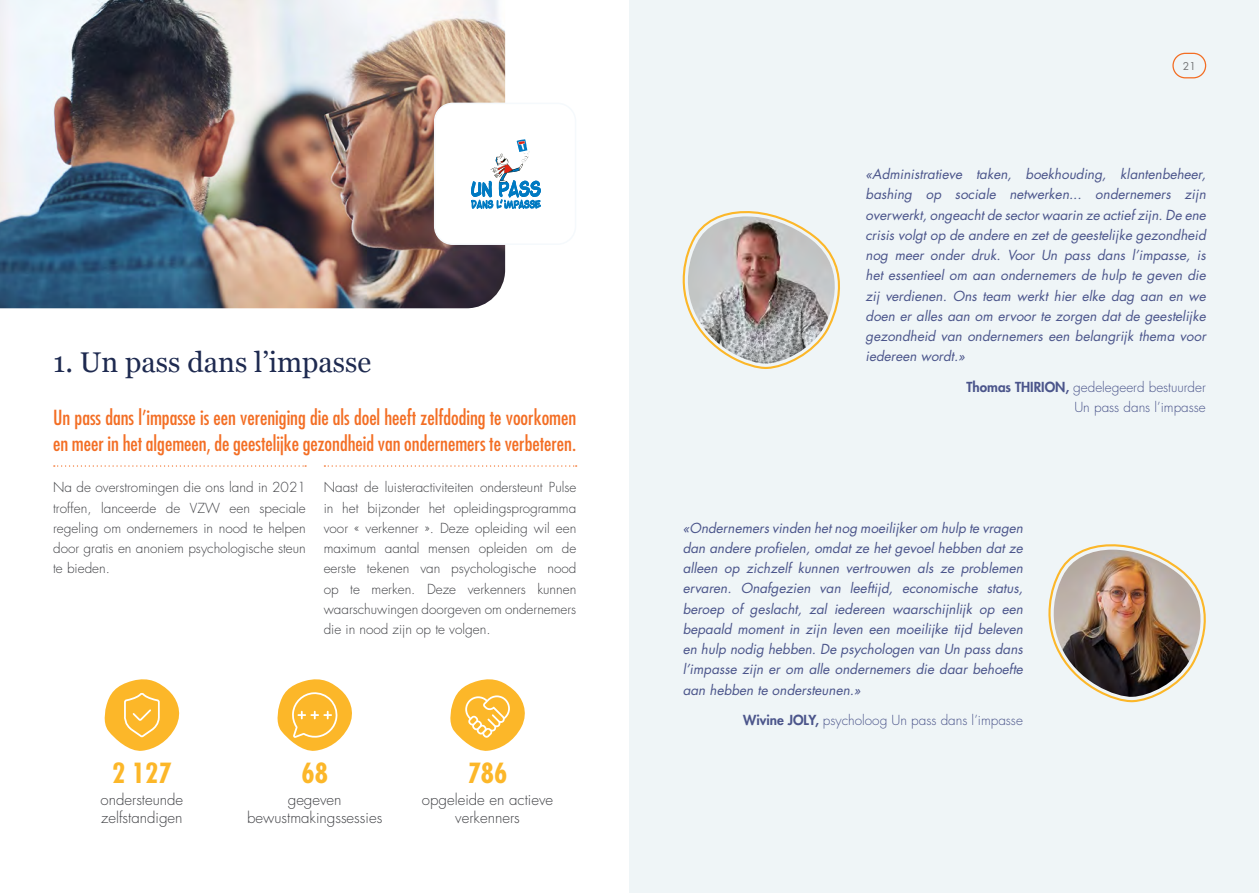
<style>
.page{position:relative;width:1259px;height:893px;background:#fff}
.page>*{position:absolute;margin:0;border:0;box-sizing:border-box;transform-origin:0 0}
.Sous-Titre_2{font:28.5px "Georgia";color:#1e2a50}
.t1{font:700 condensed 27px "Futura Std";color:#fcb729}
.Sous-Titre_1{font:condensed 20.25px/25.5px "Futura Std";color:#f36e24}
.t2{font:300 15px/18px "Futura Std";color:#404145}
.Citation{font:italic 13.5px/20.2px "Futura Std";color:#4b558b;text-align:justify}
.Texte{font:300 13.5px/20.2px "Futura Std";color:#404145;text-align:justify}
.t3{font:300 13.5px "Futura Std";color:#4b558b}
.t4{font:10.5px "Futura Std";color:#747678}
.s1{font-weight:800}
</style>
<div class="page">
<div style="left:629px;top:0;width:630px;height:893px;background:#eff5f7"></div>
<div style="left:1172px;top:53px;width:34px;height:25px;border:1px solid #f36e24;border-radius:12px"></div>
<img style="left:0;top:0;width:505px;height:308px">
<svg style="left:104px;top:679px;width:76px;height:72px"></svg>
<svg style="left:450px;top:679px;width:75px;height:72px"></svg>
<svg style="left:277px;top:679px;width:75px;height:72px"></svg>
<div style="left:435px;top:103px;width:140px;height:141px;background:#fff;border-radius:18px"></div>
<div style="left:434px;top:103px;width:142px;height:142px;border:2px solid #f5f9fc;border-radius:18px"></div>
<svg style="left:471px;top:139px;width:70px;height:69px"></svg>
<svg style="left:54px;top:465px;width:252px;height:2px"></svg>
<svg style="left:324px;top:465px;width:253px;height:2px"></svg>
<svg style="left:682px;top:211px;width:158px;height:158px"></svg>
<img style="left:686px;top:216px;width:150px;height:148px">
<svg style="left:1048px;top:544px;width:158px;height:158px"></svg>
<img style="left:1052px;top:550px;width:150px;height:148px">
<p class="Sous-Titre_2" style="left:53px;top:341px;width:320px">1. Un pass dans l’impasse</p>
<p class="Sous-Titre_1" style="left:53px;top:405px;width:525px">Un pass dans l’impasse is een vereniging die als doel heeft zelfdoding te voorkomen en meer in het algemeen, de geestelijke gezondheid van ondernemers te verbeteren.</p>
<p class="Texte" style="left:53px;top:478px;width:254px">Na de overstromingen die ons land in 2021 troffen, lanceerde de VZW een speciale regeling om ondernemers in nood te helpen door gratis en anoniem psychologische steun te bieden.</p>
<p class="Texte" style="left:324px;top:478px;width:254px">Naast de luisteractiviteiten ondersteunt Pulse in het bijzonder het opleidingsprogramma voor « verkenner ». Deze opleiding wil een maximum aantal mensen opleiden om de eerste tekenen van psychologische nood op te merken. Deze verkenners kunnen waarschuwingen doorgeven om ondernemers die in nood zijn op te volgen.</p>
<p class="t1" style="left:112px;top:757px;width:61px">2 127</p>
<p class="t2" style="left:101px;top:791px;width:84px">ondersteunde zelfstandigen</p>
<p class="t1" style="left:301px;top:757px;width:28px">68</p>
<p class="t1" style="left:468px;top:757px;width:41px">786</p>
<p class="t2" style="left:288px;top:791px;width:55px">gegeven</p>
<p class="t2" style="left:247px;top:809px;width:137px">bewustmakingssessies</p>
<p class="t2" style="left:422px;top:791px;width:133px;text-align:center">opgeleide en actieve verkenners</p>
<p class="t4" style="left:1182px;top:59px;width:14px">21</p>
<p class="Citation" style="left:865px;top:164px;width:342px">«Administratieve taken, boekhouding, klantenbeheer, bashing op sociale netwerken... ondernemers zijn overwerkt, ongeacht de sector waarin ze actief zijn. De ene crisis volgt op de andere en zet de geestelijke gezondheid nog meer onder druk. Voor Un pass dans l’impasse, is het essentieel om aan ondernemers de hulp te geven die zij verdienen. Ons team werkt hier elke dag aan en we doen er alles aan om ervoor te zorgen dat de geestelijke gezondheid van ondernemers een belangrijk thema voor iedereen wordt.»</p>
<p class="t3" style="left:966px;top:379px;width:241px"><span class="s1">Thomas THIRION,</span> gedelegeerd bestuurder</p>
<p class="t3" style="left:1074px;top:399px;width:133px">Un pass dans l’impasse</p>
<p class="Citation" style="left:682px;top:518px;width:342px">«Ondernemers vinden het nog moeilijker om hulp te vragen dan andere profielen, omdat ze het gevoel hebben dat ze alleen op zichzelf kunnen vertrouwen als ze problemen ervaren. Onafgezien van leeftijd, economische status, beroep of geslacht, zal iedereen waarschijnlijk op een bepaald moment in zijn leven een moeilijke tijd beleven en hulp nodig hebben. De psychologen van Un pass dans</p>
<p class="Citation" style="left:682px;top:659px;width:342px">l’impasse zijn er om alle ondernemers die daar behoefte aan hebben te ondersteunen.»</p>
<p class="t3" style="left:743px;top:712px;width:281px"><span class="s1">Wivine JOLY,</span> psycholoog Un pass dans l’impasse</p>
</div>
